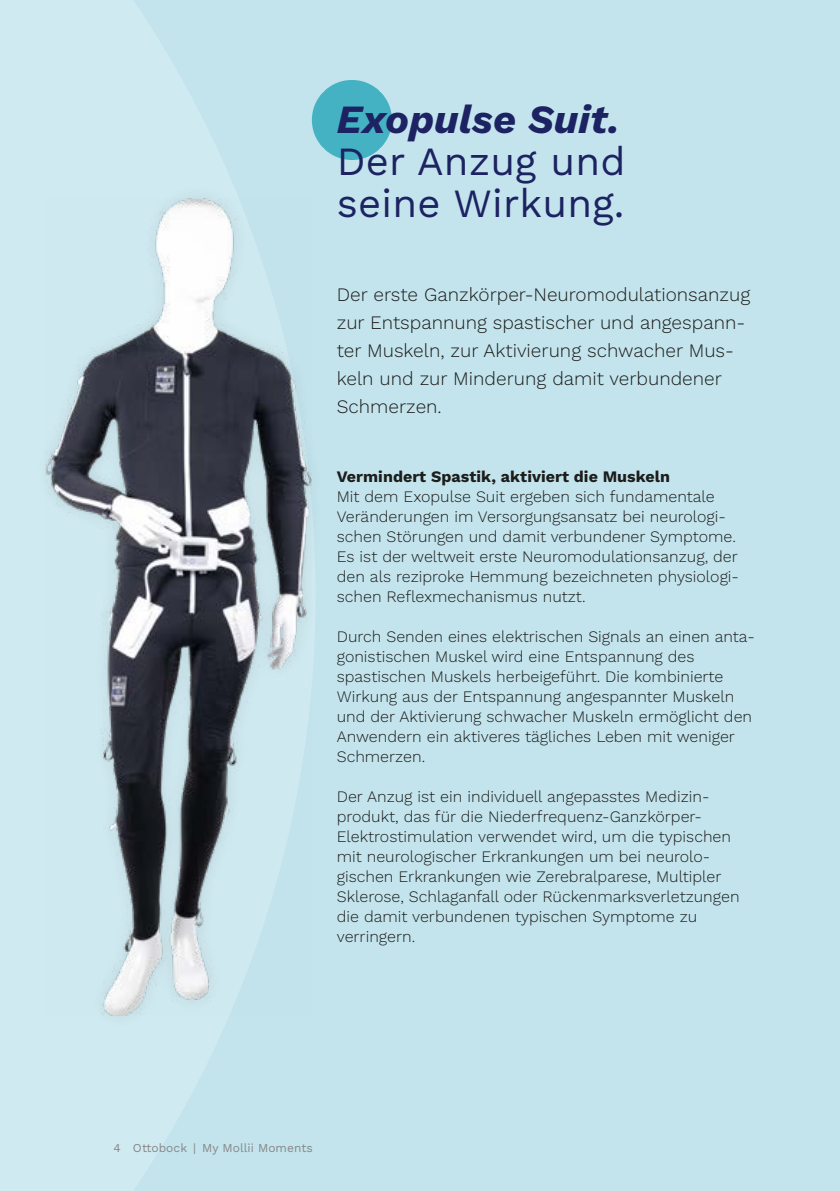
<style>
.page{position:relative;width:840px;height:1191px;background:#fff}
.page>*{position:absolute;margin:0;border:0;box-sizing:border-box;transform-origin:0 0}
.t1{font:40px/42px "Work Sans";letter-spacing:.005em;color:#1d2362}
.t2{font:italic 700 40px "Work Sans";letter-spacing:.005em;color:#1d2362}
.t3{font:300 19px/28px "Work Sans";color:#1d1d1b}
.t4{font:300 16px/20px "Work Sans";color:#1d1d1b}
.t5{font:700 16px "Work Sans";letter-spacing:.005em;color:#1d1d1b}
.t6{font:12px "Work Sans";letter-spacing:.005em;color:#878787}
</style>
<div class="page">
<div style="left:0;top:0;width:839px;height:1191px;background:#c3e4ed"></div>
<svg style="left:0;top:0;width:315px;height:1191px;fill:#d0eaf1"></svg>
<div style="left:312px;top:80px;width:80px;height:80px;background:#44b2c3;border-radius:50%"></div>
<div style="left:30px;top:182px;width:297px;height:849px;background:#1d1d1b;opacity:.1"></div>
<img style="left:45px;top:198px;width:267px;height:817px">
<h1 class="t2" style="left:337px;top:89px;width:284px">Exopulse Suit.</h1>
<h1 class="t1" style="left:337px;top:139px;width:290px">Der Anzug und seine Wirkung.</h1>
<p class="t3" style="left:336px;top:279px;width:415px">Der erste Ganzkörper-Neuromodulationsanzug zur Entspannung spastischer und angespann&shy;ter Muskeln, zur Aktivierung schwacher Mus&shy;keln und zur Minderung damit verbundener Schmerzen.</p>
<p class="t5" style="left:336px;top:464px;width:335px">Vermindert Spastik, aktiviert die Muskeln</p>
<p class="t4" style="left:336px;top:485px;width:403px">Mit dem Exopulse Suit ergeben sich fundamentale Veränderungen im Versorgungsansatz bei neurologi&shy;schen Störungen und damit verbundener Symptome.<br>Es ist der weltweit erste Neuromodulationsanzug, der den als reziproke Hemmung bezeichneten physiologi&shy;schen Reflexmechanismus nutzt.</p>
<p class="t4" style="left:336px;top:625px;width:419px">Durch Senden eines elektrischen Signals an einen anta&shy;gonistischen Muskel wird eine Entspannung des spastischen Muskels herbeigeführt. Die kombinierte Wirkung aus der Entspannung angespannter Muskeln und der Aktivierung schwacher Muskeln ermöglicht den Anwendern ein aktiveres tägliches Leben mit weniger Schmerzen.</p>
<p class="t4" style="left:336px;top:785px;width:404px">Der Anzug ist ein individuell angepasstes Medizin&shy;produkt, das für die Niederfrequenz-Ganzkörper-Elektrostimulation verwendet wird, um die typischen mit neurologischer Erkrankungen um bei neurolo&shy;gischen Erkrankungen wie Zerebralparese, Multipler Sklerose, Schlaganfall oder Rückenmarksverletzungen die damit verbundenen typischen Symptome zu verringern.</p>
<p class="t6" style="left:113px;top:1139px;width:201px">4 Ottobock | My Mollii Moments</p>
</div>
